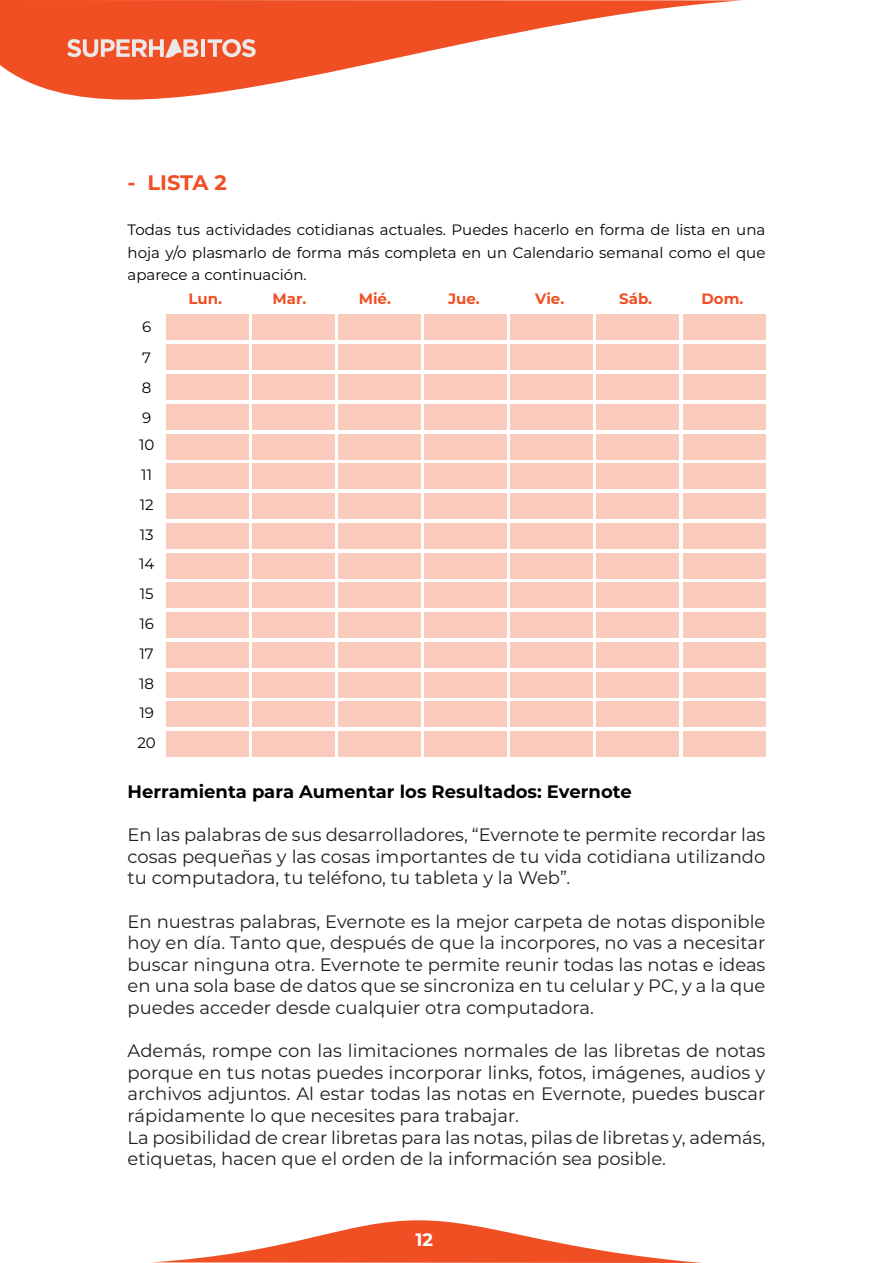
<style>
.page{position:relative;width:893px;height:1263px;background:#fff}
.page>*{position:absolute;margin:0;border:0;box-sizing:border-box;transform-origin:0 0}
.t1{font:700 21px "Montserrat";letter-spacing:-.005em;color:#f04f24}
.t2{font:18px/21.6px "Montserrat";color:#231f20;text-align:justify}
.t3{font:700 18px "Montserrat";color:#000}
.t4{font:700 18px "Montserrat";color:#fcfcfc}
.t5{font:15px/29.7px "Montserrat";color:#000;text-align:justify}
.t6{font:700 15px "Montserrat";color:#f04f24}
</style>
<div class="page">
<svg style="left:0;top:0;width:744px;height:100px;fill:#f04f24"></svg>
<hr style="left:201px;top:39px;width:4px;height:18px;background:#ede8e8">
<svg style="left:208px;top:39px;width:48px;height:18px"></svg>
<svg style="left:67px;top:39px;width:131px;height:19px;background:#ee9e89"></svg>
<svg style="left:151px;top:1220px;width:551px;height:43px"></svg>
<div style="left:166px;top:315px;width:83px;height:25px;background:#facabd"></div>
<div style="left:166px;top:374px;width:83px;height:26px;background:#facabd"></div>
<div style="left:166px;top:434px;width:83px;height:25px;background:#facabd"></div>
<div style="left:166px;top:493px;width:83px;height:26px;background:#facabd"></div>
<div style="left:166px;top:553px;width:83px;height:25px;background:#facabd"></div>
<div style="left:166px;top:612px;width:83px;height:26px;background:#facabd"></div>
<div style="left:166px;top:672px;width:83px;height:25px;background:#facabd"></div>
<div style="left:166px;top:731px;width:83px;height:26px;background:#facabd"></div>
<div style="left:166px;top:344px;width:83px;height:26px;background:#facabd"></div>
<div style="left:166px;top:404px;width:83px;height:25px;background:#facabd"></div>
<div style="left:166px;top:463px;width:83px;height:26px;background:#facabd"></div>
<div style="left:166px;top:523px;width:83px;height:26px;background:#facabd"></div>
<div style="left:166px;top:583px;width:83px;height:25px;background:#facabd"></div>
<div style="left:166px;top:642px;width:83px;height:26px;background:#facabd"></div>
<div style="left:166px;top:702px;width:83px;height:25px;background:#facabd"></div>
<div style="left:338px;top:315px;width:83px;height:25px;background:#facabd"></div>
<div style="left:338px;top:374px;width:83px;height:26px;background:#facabd"></div>
<div style="left:338px;top:434px;width:83px;height:25px;background:#facabd"></div>
<div style="left:338px;top:493px;width:83px;height:26px;background:#facabd"></div>
<div style="left:338px;top:553px;width:83px;height:25px;background:#facabd"></div>
<div style="left:338px;top:612px;width:83px;height:26px;background:#facabd"></div>
<div style="left:338px;top:672px;width:83px;height:25px;background:#facabd"></div>
<div style="left:338px;top:731px;width:83px;height:26px;background:#facabd"></div>
<div style="left:338px;top:344px;width:83px;height:26px;background:#facabd"></div>
<div style="left:338px;top:404px;width:83px;height:25px;background:#facabd"></div>
<div style="left:338px;top:463px;width:83px;height:26px;background:#facabd"></div>
<div style="left:338px;top:523px;width:83px;height:26px;background:#facabd"></div>
<div style="left:338px;top:583px;width:83px;height:25px;background:#facabd"></div>
<div style="left:338px;top:642px;width:83px;height:26px;background:#facabd"></div>
<div style="left:338px;top:702px;width:83px;height:25px;background:#facabd"></div>
<div style="left:510px;top:315px;width:83px;height:25px;background:#facabd"></div>
<div style="left:510px;top:374px;width:83px;height:26px;background:#facabd"></div>
<div style="left:510px;top:434px;width:83px;height:25px;background:#facabd"></div>
<div style="left:510px;top:493px;width:83px;height:26px;background:#facabd"></div>
<div style="left:510px;top:553px;width:83px;height:25px;background:#facabd"></div>
<div style="left:510px;top:612px;width:83px;height:26px;background:#facabd"></div>
<div style="left:510px;top:672px;width:83px;height:25px;background:#facabd"></div>
<div style="left:510px;top:731px;width:83px;height:26px;background:#facabd"></div>
<div style="left:510px;top:344px;width:83px;height:26px;background:#facabd"></div>
<div style="left:510px;top:404px;width:83px;height:25px;background:#facabd"></div>
<div style="left:510px;top:463px;width:83px;height:26px;background:#facabd"></div>
<div style="left:510px;top:523px;width:83px;height:26px;background:#facabd"></div>
<div style="left:510px;top:583px;width:83px;height:25px;background:#facabd"></div>
<div style="left:510px;top:642px;width:83px;height:26px;background:#facabd"></div>
<div style="left:510px;top:702px;width:83px;height:25px;background:#facabd"></div>
<div style="left:683px;top:315px;width:82px;height:25px;background:#facabd"></div>
<div style="left:683px;top:374px;width:82px;height:26px;background:#facabd"></div>
<div style="left:683px;top:434px;width:82px;height:25px;background:#facabd"></div>
<div style="left:683px;top:493px;width:82px;height:26px;background:#facabd"></div>
<div style="left:683px;top:553px;width:82px;height:25px;background:#facabd"></div>
<div style="left:683px;top:612px;width:82px;height:26px;background:#facabd"></div>
<div style="left:683px;top:672px;width:82px;height:25px;background:#facabd"></div>
<div style="left:683px;top:731px;width:82px;height:26px;background:#facabd"></div>
<div style="left:683px;top:344px;width:82px;height:26px;background:#facabd"></div>
<div style="left:683px;top:404px;width:82px;height:25px;background:#facabd"></div>
<div style="left:683px;top:463px;width:82px;height:26px;background:#facabd"></div>
<div style="left:683px;top:523px;width:82px;height:26px;background:#facabd"></div>
<div style="left:683px;top:583px;width:82px;height:25px;background:#facabd"></div>
<div style="left:683px;top:642px;width:82px;height:26px;background:#facabd"></div>
<div style="left:683px;top:702px;width:82px;height:25px;background:#facabd"></div>
<div style="left:252px;top:315px;width:83px;height:25px;background:#facabd"></div>
<div style="left:252px;top:374px;width:83px;height:26px;background:#facabd"></div>
<div style="left:252px;top:434px;width:83px;height:25px;background:#facabd"></div>
<div style="left:252px;top:493px;width:83px;height:26px;background:#facabd"></div>
<div style="left:252px;top:553px;width:83px;height:25px;background:#facabd"></div>
<div style="left:252px;top:612px;width:83px;height:26px;background:#facabd"></div>
<div style="left:252px;top:672px;width:83px;height:25px;background:#facabd"></div>
<div style="left:252px;top:731px;width:83px;height:26px;background:#facabd"></div>
<div style="left:252px;top:344px;width:83px;height:26px;background:#facabd"></div>
<div style="left:252px;top:404px;width:83px;height:25px;background:#facabd"></div>
<div style="left:252px;top:463px;width:83px;height:26px;background:#facabd"></div>
<div style="left:252px;top:523px;width:83px;height:26px;background:#facabd"></div>
<div style="left:252px;top:583px;width:83px;height:25px;background:#facabd"></div>
<div style="left:252px;top:642px;width:83px;height:26px;background:#facabd"></div>
<div style="left:252px;top:702px;width:83px;height:25px;background:#facabd"></div>
<div style="left:424px;top:315px;width:83px;height:25px;background:#facabd"></div>
<div style="left:424px;top:374px;width:83px;height:26px;background:#facabd"></div>
<div style="left:424px;top:434px;width:83px;height:25px;background:#facabd"></div>
<div style="left:424px;top:493px;width:83px;height:26px;background:#facabd"></div>
<div style="left:424px;top:553px;width:83px;height:25px;background:#facabd"></div>
<div style="left:424px;top:612px;width:83px;height:26px;background:#facabd"></div>
<div style="left:424px;top:672px;width:83px;height:25px;background:#facabd"></div>
<div style="left:424px;top:731px;width:83px;height:26px;background:#facabd"></div>
<div style="left:424px;top:344px;width:83px;height:26px;background:#facabd"></div>
<div style="left:424px;top:404px;width:83px;height:25px;background:#facabd"></div>
<div style="left:424px;top:463px;width:83px;height:26px;background:#facabd"></div>
<div style="left:424px;top:523px;width:83px;height:26px;background:#facabd"></div>
<div style="left:424px;top:583px;width:83px;height:25px;background:#facabd"></div>
<div style="left:424px;top:642px;width:83px;height:26px;background:#facabd"></div>
<div style="left:424px;top:702px;width:83px;height:25px;background:#facabd"></div>
<div style="left:596px;top:315px;width:83px;height:25px;background:#facabd"></div>
<div style="left:596px;top:374px;width:83px;height:26px;background:#facabd"></div>
<div style="left:596px;top:434px;width:83px;height:25px;background:#facabd"></div>
<div style="left:596px;top:493px;width:83px;height:26px;background:#facabd"></div>
<div style="left:596px;top:553px;width:83px;height:25px;background:#facabd"></div>
<div style="left:596px;top:612px;width:83px;height:26px;background:#facabd"></div>
<div style="left:596px;top:672px;width:83px;height:25px;background:#facabd"></div>
<div style="left:596px;top:731px;width:83px;height:26px;background:#facabd"></div>
<div style="left:596px;top:344px;width:83px;height:26px;background:#facabd"></div>
<div style="left:596px;top:404px;width:83px;height:25px;background:#facabd"></div>
<div style="left:596px;top:463px;width:83px;height:26px;background:#facabd"></div>
<div style="left:596px;top:523px;width:83px;height:26px;background:#facabd"></div>
<div style="left:596px;top:583px;width:83px;height:25px;background:#facabd"></div>
<div style="left:596px;top:642px;width:83px;height:26px;background:#facabd"></div>
<div style="left:596px;top:702px;width:83px;height:25px;background:#facabd"></div>
<p class="t1" style="left:128px;top:168px;width:101px">- LISTA 2</p>
<p class="t5" style="left:128px;top:218px;width:639px;line-height:22.5px">Todas tus actividades cotidianas actuales. Puedes hacerlo en forma de lista en una hoja y/o plasmarlo de forma más completa en un Calendario semanal como el que aparece a continuación.</p>
<p class="t5" style="left:142px;top:311px;width:11px;line-height:30.2px">6<br>7<br>8<br>9</p>
<p class="t5" style="left:137px;top:430px;width:20px;text-align:left">10<br>11<br>12<br>13<br>14<br>15<br>16<br>17<br>18<br>19<br>20</p>
<p class="t6" style="left:189px;top:287px;width:35px">Lun.</p>
<p class="t6" style="left:273px;top:287px;width:35px">Mar.</p>
<p class="t6" style="left:359px;top:287px;width:34px">Mié.</p>
<p class="t6" style="left:448px;top:287px;width:33px">Jue.</p>
<p class="t6" style="left:535px;top:287px;width:31px">Vie.</p>
<p class="t6" style="left:619px;top:287px;width:34px">Sáb.</p>
<p class="t6" style="left:702px;top:287px;width:43px">Dom.</p>
<p class="t3" style="left:128px;top:779px;width:506px">Herramienta para Aumentar los Resultados: Evernote</p>
<p class="t2" style="left:128px;top:823px;width:639px">En las palabras de sus desarrolladores, “Evernote te permite recordar las cosas pequeñas y las cosas importantes de tu vida cotidiana utilizando tu computadora, tu teléfono, tu tableta y la Web”.</p>
<p class="t2" style="left:128px;top:910px;width:639px">En nuestras palabras, Evernote es la mejor carpeta de notas disponible hoy en día. Tanto que, después de que la incorpores, no vas a necesitar buscar ninguna otra. Evernote te permite reunir todas las notas e ideas en una sola base de datos que se sincroniza en tu celular y PC, y a la que puedes acceder desde cualquier otra computadora.</p>
<p class="t2" style="left:128px;top:1039px;width:639px;text-align:left">Además, rompe con las limitaciones normales de las libretas de notas porque en tus notas puedes incorporar links, fotos, imágenes, audios y archivos adjuntos. Al estar todas las notas en Evernote, puedes buscar rápidamente lo que necesites para trabajar.<br>La posibilidad de crear libretas para las notas, pilas de libretas y, además, etiquetas, hacen que el orden de la información sea posible.</p>
<p class="t4" style="left:415px;top:1227px;width:19px">12</p>
</div>
